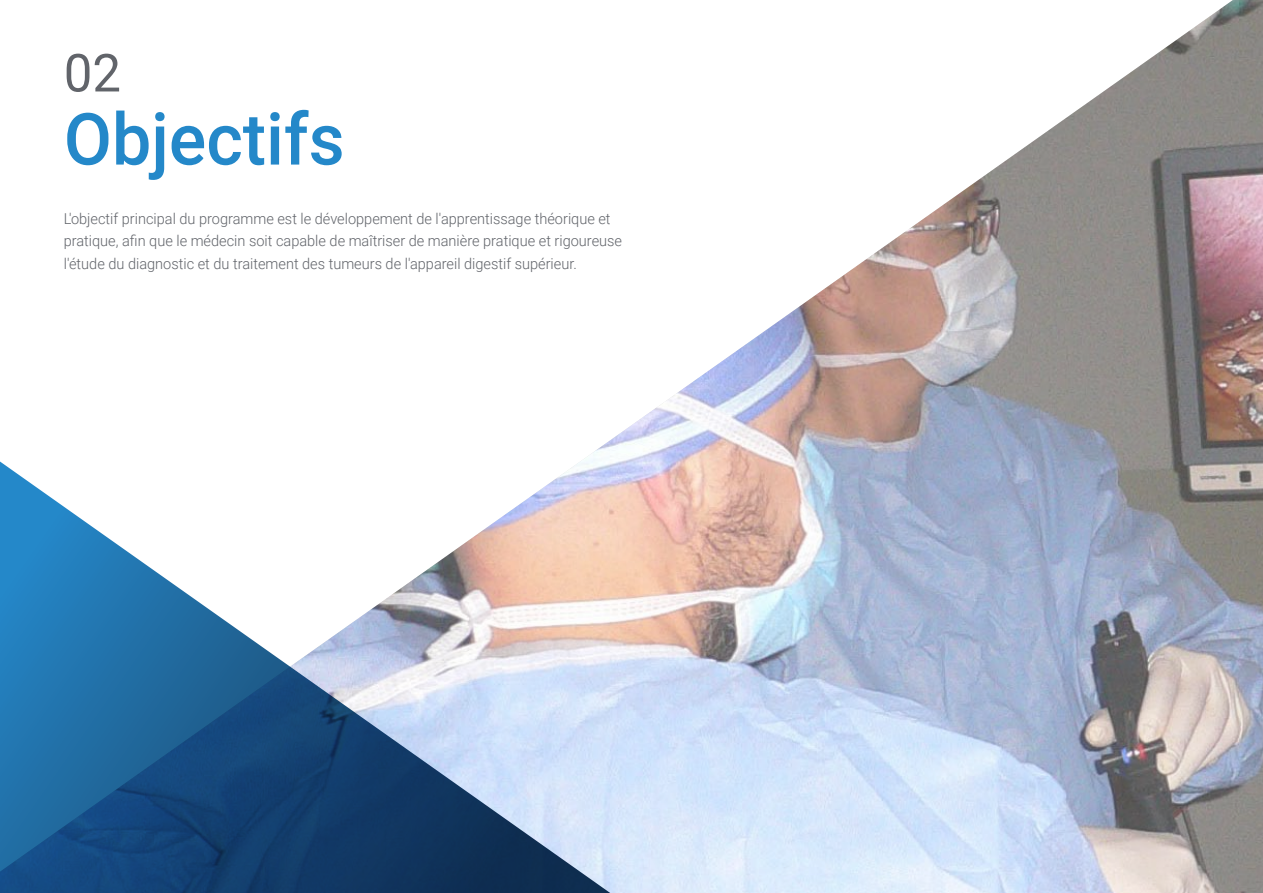
<style>
.page{position:relative;width:1263px;height:893px;background:#fff}
.page>*{position:absolute;margin:0;border:0;box-sizing:border-box;transform-origin:0 0}
.t1{font:500 72px "Roboto";color:#2488c9}
.t2{font:52.5px "Roboto";color:#61646a}
.t3{font:300 15px/22.5px "Roboto";color:#61646a}
</style>
<div class="page">
<img style="left:602px;top:0;width:661px;height:893px">
<svg style="left:0;top:446px;width:640px;height:447px"></svg>
<h2 class="t2" style="left:64px;top:36px;width:59px">02</h2>
<h1 class="t1" style="left:64px;top:89px;width:282px">Objectifs</h1>
<p class="t3" style="left:64px;top:207px;width:560px">L'objectif principal du programme est le développement de l'apprentissage théorique et pratique, afin que le médecin soit capable de maîtriser de manière pratique et rigoureuse l'étude du diagnostic et du traitement des tumeurs de l'appareil digestif supérieur.</p>
</div>
